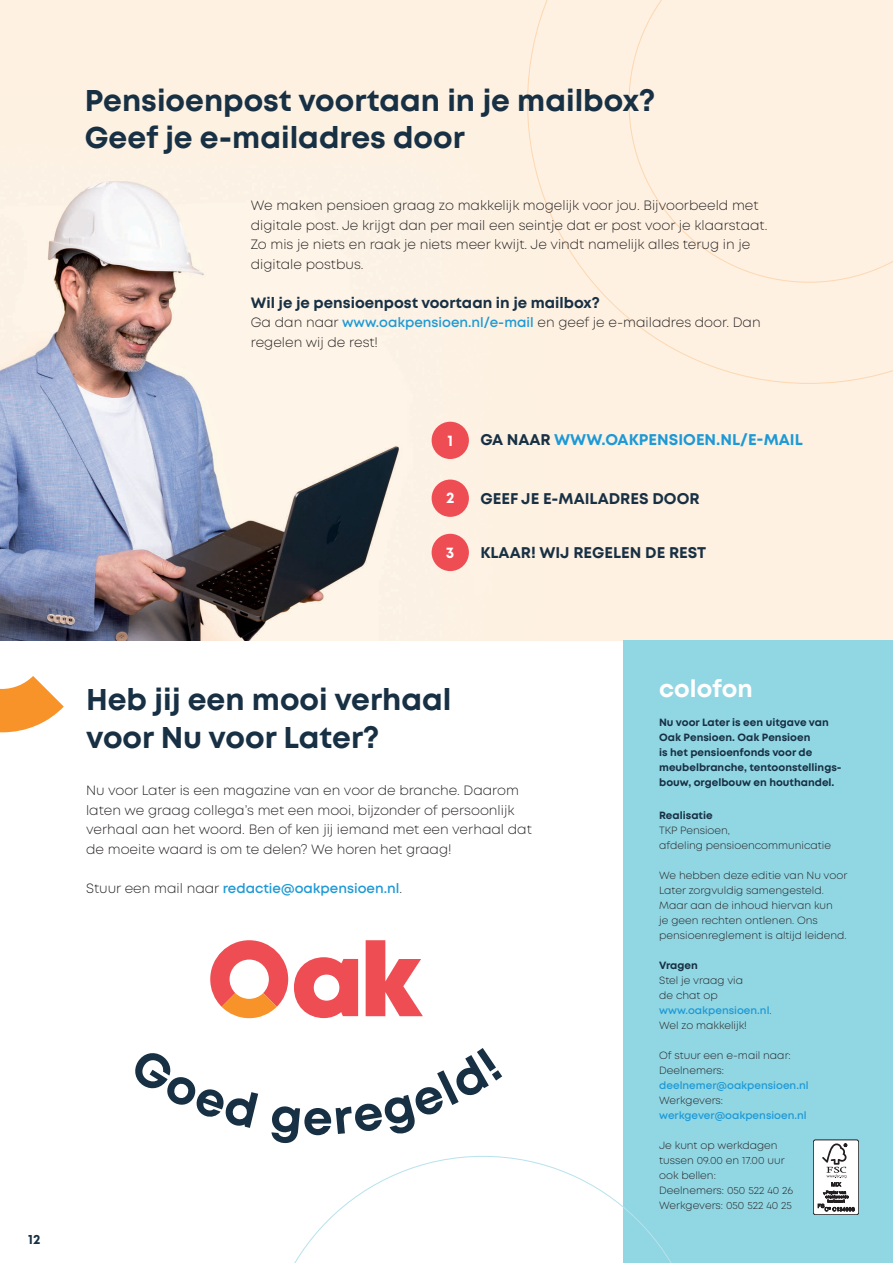
<style>
.page{position:relative;width:893px;height:1263px;background:#fff}
.page>*{position:absolute;margin:0;border:0;box-sizing:border-box;transform-origin:0 0}
.t1{font:700 30px/37.5px "Mont";color:#183044}
.t2{font:700 24px "Mont";color:#fff}
.t3{font:700 15.45px "Mont";color:#183044}
.t4{font:700 15.45px "Mont";color:#1d99d6}
.t5{font:700 15.45px "Mont";color:#fff}
.t6{font:700 15px "Mont";color:#183044}
.t7{font:300 13.5px/19.5px "Mont";color:#231f20}
.t8{font:600 13.5px "Mont";color:#1d99d6}
.t9{font:700 13.5px "Mont";color:#183044}
.t10{font:300 10.5px/15px "Mont";color:#231f20}
.t11{font:700 10.5px/15px "Mont";color:#183044}
.t12{font:600 10.5px "Mont";color:#1d99d6}
.s1{font-weight:600;color:#1d99d6}
.s2{color:#183044}
.s3{font-weight:300;color:#231f20}
</style>
<div class="page">
<div style="left:0;top:0;width:893px;height:640px;background:#fef1e2"></div>
<img style="left:0;top:181px;width:469px;height:459px">
<svg style="left:527px;top:0;width:366px;height:384px"></svg>
<svg style="left:628px;top:0;width:265px;height:283px"></svg>
<div style="left:624px;top:640px;width:269px;height:623px;background:#91d6e3"></div>
<svg style="left:0;top:676px;width:64px;height:56px"></svg>
<svg style="left:135px;top:1053px;width:123px;height:75px"></svg>
<svg style="left:271px;top:1048px;width:231px;height:96px"></svg>
<svg style="left:294px;top:957px;width:64px;height:61px"></svg>
<svg style="left:210px;top:940px;width:78px;height:78px"></svg>
<svg style="left:366px;top:940px;width:57px;height:76px"></svg>
<div style="left:432px;top:422px;width:37px;height:37px;background:#ef4d54;border-radius:50%"></div>
<div style="left:432px;top:479px;width:37px;height:38px;background:#ef4d54;border-radius:50%"></div>
<div style="left:432px;top:534px;width:37px;height:37px;background:#ef4d54;border-radius:50%"></div>
<svg style="left:294px;top:1156px;width:378px;height:107px"></svg>
<div style="left:813px;top:1140px;width:46px;height:75px;background:#fff;border-radius:2px"></div>
<div style="left:813px;top:1140px;width:46px;height:75px;border:1px solid #231f20;border-radius:2px"></div>
<svg style="left:818px;top:1143px;width:36px;height:68px"></svg>
<h1 class="t1" style="left:85px;top:82px;width:572px">Pensioenpost voortaan in je mailbox?<br>Geef je e-mailadres door</h1>
<p class="t7" style="left:251px;top:196px;width:518px">We maken pensioen graag zo makkelijk mogelijk voor jou. Bijvoorbeeld met digitale post. Je krijgt dan per mail een seintje dat er post voor je klaarstaat.<br>Zo mis je niets en raak je niets meer kwijt. Je vindt namelijk alles terug in je digitale postbus.</p>
<p class="t6" style="left:251px;top:293px;width:351px">Wil je je pensioenpost voortaan in je mailbox?</p>
<p class="t7" style="left:251px;top:313px;width:511px">Ga dan naar <span class="s1">www.oakpensioen.nl/e-mail</span> en geef je e-mailadres door. Dan regelen wij de rest!</p>
<p class="t5" style="left:447px;top:431px;width:7px">1</p>
<p class="t4" style="left:480px;top:430px;width:324px"><span class="s2">GA NAAR</span> WWW.OAKPENSIOEN.NL/E-MAIL</p>
<p class="t5" style="left:446px;top:487px;width:10px">2</p>
<p class="t3" style="left:480px;top:488px;width:221px">GEEF JE E-MAILADRES DOOR</p>
<p class="t5" style="left:446px;top:543px;width:10px">3</p>
<p class="t3" style="left:480px;top:542px;width:227px">KLAAR! WIJ REGELEN DE REST</p>
<h1 class="t1" style="left:86px;top:681px;width:367px">Heb jij een mooi verhaal voor Nu voor Later?</h1>
<p class="t7" style="left:86px;top:781px;width:447px">Nu voor Later is een magazine van en voor de branche. Daarom laten we graag collega’s met een mooi, bijzonder of persoonlijk verhaal aan het woord. Ben of ken jij iemand met een verhaal dat de moeite waard is om te delen? We horen het graag!</p>
<p class="t8" style="left:86px;top:879px;width:318px"><span class="s3">Stuur een mail naar</span> redactie@oakpensioen.nl<span class="s3">.</span></p>
<p class="t9" style="left:28px;top:1230px;width:14px">12</p>
<h2 class="t2" style="left:659px;top:673px;width:95px">colofon</h2>
<p class="t11" style="left:659px;top:715px;width:183px">Nu voor Later is een uitgave van<br>Oak Pensioen. Oak Pensioen<br>is het pensioenfonds voor de meubelbranche, tentoonstellings&shy;bouw, orgelbouw en houthandel.</p>
<p class="t11" style="left:659px;top:808px;width:55px">Realisatie</p>
<p class="t10" style="left:659px;top:823px;width:173px">TKP Pensioen,<br>afdeling pensioencommunicatie</p>
<p class="t10" style="left:659px;top:868px;width:190px">We hebben deze editie van Nu voor<br>Later zorgvuldig samengesteld.<br>Maar aan de inhoud hiervan kun<br>je geen rechten ontlenen. Ons pensioenreglement is altijd leidend.</p>
<p class="t11" style="left:659px;top:958px;width:40px">Vragen</p>
<p class="t10" style="left:659px;top:973px;width:114px">Stel je vraag via<br>de chat op <span class="s1">www.oakpensioen.nl</span>.<br>Wel zo makkelijk!</p>
<p class="t10" style="left:659px;top:1048px;width:133px">Of stuur een e-mail naar:<br>Deelnemers:</p>
<p class="t12" style="left:659px;top:1079px;width:151px">deelnemer@oakpensioen.nl</p>
<p class="t10" style="left:659px;top:1093px;width:66px">Werkgevers:</p>
<p class="t12" style="left:659px;top:1109px;width:149px">werkgever@oakpensioen.nl</p>
<p class="t10" style="left:659px;top:1138px;width:136px">Je kunt op werkdagen tussen 09.00 en 17.00 uur ook bellen:<br>Deelnemers: 050 522 40 26<br>Werkgevers: 050 522 40 25</p>
</div>
